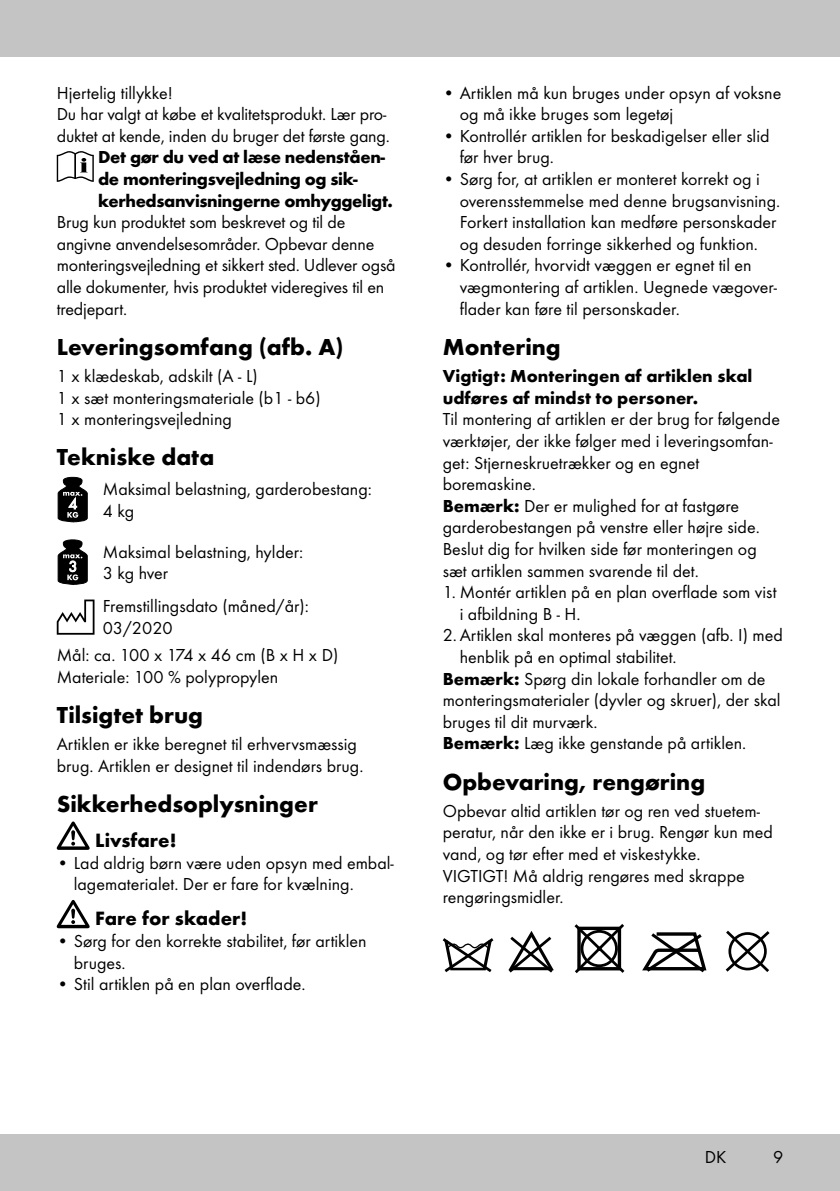
<style>
.page{position:relative;width:840px;height:1191px;background:#fff}
.page>*{position:absolute;margin:0;border:0;box-sizing:border-box;transform-origin:0 0}
.t1{font:700 24px "Futura TOT";color:#000}
.t2{font:700 20px "Futura TOT";color:#000}
.t3{font:18px/21.6px "Futura TOT Boo";color:#000}
.t4{font:700 18px/21.6px "Futura TOT";letter-spacing:-.02em;color:#000}
.t5{font:700 18px/21.6px "Futura TOT";color:#000}
.t6{font:15.8px "Futura TOT Boo";color:#fff}
.s1{font-family:"Futura TOT";font-weight:700}
</style>
<div class="page">
<div style="left:0;top:1134px;width:839px;height:57px;background:#c5c4c4"></div>
<div style="left:0;top:0;width:839px;height:57px;background:#c5c4c4"></div>
<svg style="left:57px;top:151px;width:37px;height:31px"></svg>
<svg style="left:58px;top:476px;width:30px;height:46px"></svg>
<svg style="left:58px;top:539px;width:30px;height:46px"></svg>
<svg style="left:57px;top:599px;width:37px;height:35px"></svg>
<svg style="left:57px;top:821px;width:33px;height:29px"></svg>
<svg style="left:57px;top:900px;width:33px;height:28px"></svg>
<svg style="left:442px;top:938px;width:52px;height:35px"></svg>
<svg style="left:508px;top:924px;width:261px;height:49px"></svg>
<p class="t3" style="left:57px;top:82px;width:334px">Hjertelig tillykke!<br>Du har valgt at købe et kvalitetsprodukt. Lær pro&shy;duktet at kende, inden du bruger det første gang.</p>
<p class="t4" style="left:98px;top:146px;width:296px">Det gør du ved at læse nedenståen&shy;de monteringsvejledning og sik&shy;kerhedsanvisningerne omhyggeligt.</p>
<p class="t3" style="left:57px;top:211px;width:340px">Brug kun produktet som beskrevet og til de angivne anvendelsesområder. Opbevar denne monteringsvejledning et sikkert sted. Udlever også alle dokumenter, hvis produktet videregives til en tredjepart.</p>
<h1 class="t1" style="left:57px;top:332px;width:288px">Leveringsomfang (afb. A)</h1>
<p class="t3" style="left:57px;top:365px;width:265px">1 x klædeskab, adskilt (A - L)<br>1 x sæt monteringsmateriale (b1 - b6)<br>1 x monteringsvejledning</p>
<h1 class="t1" style="left:57px;top:442px;width:159px">Tekniske data</h1>
<p class="t6" style="left:69px;top:494px;width:10px">4</p>
<p class="t3" style="left:103px;top:478px;width:270px">Maksimal belastning, garderobestang:<br>4 kg</p>
<p class="t3" style="left:103px;top:540px;width:202px">Maksimal belastning, hylder:<br>3 kg hver</p>
<p class="t3" style="left:103px;top:595px;width:207px">Fremstillingsdato (måned/år):<br>03/2020</p>
<p class="t3" style="left:57px;top:644px;width:283px">Mål: ca. 100 x 174 x 46 cm (B x H x D)<br>Materiale: 100 % polypropylen</p>
<h1 class="t1" style="left:57px;top:700px;width:148px">Tilsigtet brug</h1>
<p class="t3" style="left:57px;top:733px;width:308px">Artiklen er ikke beregnet til erhvervsmæssig brug. Artiklen er designet til indendørs brug.</p>
<h1 class="t1" style="left:57px;top:789px;width:262px">Sikkerhedsoplysninger</h1>
<p class="t2" style="left:95px;top:828px;width:83px">Livsfare!</p>
<p class="t3" style="left:74px;top:851px;width:321px;text-indent:-17px">• Lad aldrig børn være uden opsyn med embal&shy;lagematerialet. Der er fare for kvælning.</p>
<p class="t2" style="left:95px;top:906px;width:153px">Fare for skader!</p>
<p class="t3" style="left:74px;top:930px;width:294px;text-indent:-17px">• Sørg for den korrekte stabilitet, før artiklen bruges.</p>
<p class="t3" style="left:57px;top:973px;width:250px">• Stil artiklen på en plan overflade.</p>
<p class="t6" style="left:69px;top:557px;width:10px">3</p>
<p class="t3" style="left:459px;top:82px;width:323px;text-indent:-17px">• Artiklen må kun bruges under opsyn af voksne og må ikke bruges som legetøj</p>
<p class="t3" style="left:459px;top:125px;width:311px;text-indent:-17px">• Kontrollér artiklen for beskadigelser eller slid før hver brug.</p>
<p class="t3" style="left:459px;top:168px;width:322px;text-indent:-17px">• Sørg for, at artiklen er monteret korrekt og i overensstemmelse med denne brugsanvisning.<br>Forkert installation kan medføre personskader og desuden forringe sikkerhed og funktion.</p>
<p class="t3" style="left:459px;top:254px;width:319px;text-indent:-17px">• Kontrollér, hvorvidt væggen er egnet til en vægmontering af artiklen. Uegnede vægover&shy;flader kan føre til personskader.</p>
<h1 class="t1" style="left:442px;top:332px;width:119px">Montering</h1>
<p class="t5" style="left:442px;top:365px;width:311px">Vigtigt: Monteringen af artiklen skal udføres af mindst to personer.</p>
<p class="t3" style="left:442px;top:408px;width:338px">Til montering af artiklen er der brug for følgende værktøjer, der ikke følger med i leveringsomfan&shy;get: Stjerneskruetrækker og en egnet boremaskine.<br><span class="s1">Bemærk:</span> Der er mulighed for at fastgøre garderobestangen på venstre eller højre side.<br>Beslut dig for hvilken side før monteringen og sæt artiklen sammen svarende til det.</p>
<p class="t3" style="left:442px;top:581px;width:335px">1. Montér artiklen på en plan overflade som vist</p>
<p class="t3" style="left:459px;top:603px;width:122px">i afbildning B - H.</p>
<p class="t3" style="left:442px;top:624px;width:341px">2.Artiklen skal monteres på væggen (afb. I) med</p>
<p class="t3" style="left:459px;top:646px;width:218px">henblik på en optimal stabilitet.</p>
<p class="t3" style="left:442px;top:667px;width:324px"><span class="s1">Bemærk:</span> Spørg din lokale forhandler om de</p>
<p class="t3" style="left:442px;top:689px;width:339px">monteringsmaterialer (dyvler og skruer), der skal</p>
<p class="t3" style="left:442px;top:711px;width:156px">bruges til dit murværk.</p>
<p class="t3" style="left:442px;top:732px;width:305px"><span class="s1">Bemærk:</span> Læg ikke genstande på artiklen.</p>
<h1 class="t1" style="left:442px;top:766px;width:264px">Opbevaring, rengøring</h1>
<p class="t3" style="left:442px;top:800px;width:331px">Opbevar altid artiklen tør og ren ved stuetem&shy;peratur, når den ikke er i brug. Rengør kun med vand, og tør efter med et viskestykke.<br>VIGTIGT! Må aldrig rengøres med skrappe rengøringsmidler.</p>
<p class="t3" style="left:704px;top:1146px;width:23px">DK</p>
<p class="t3" style="left:772px;top:1146px;width:12px">9</p>
</div>
